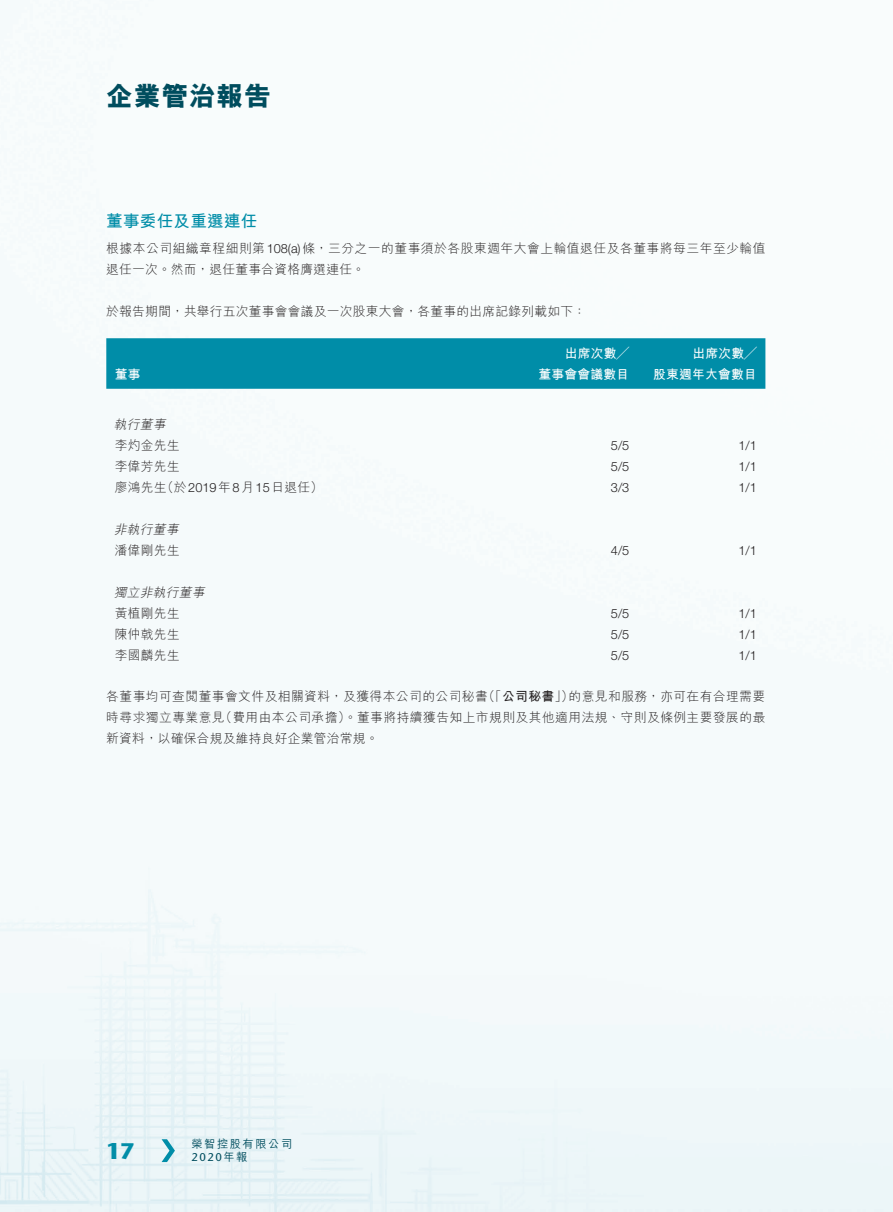
<style>
.page{position:relative;width:893px;height:1212px;background:#fff}
.page>*{position:absolute;margin:0;border:0;box-sizing:border-box;transform-origin:0 0}
.t1{font:800 27px "M Hei HK";letter-spacing:.02em;color:#004d5e}
.t2{font:700 22.5px "Stone Sans Std";color:#008da8}
._01_H1{font:700 16.5px "M Hei HK";letter-spacing:.02em;color:#008da8}
._00_txt{font:300 12.75px/21px "M Hei HK";letter-spacing:.035em;color:#231f20}
._50_Table_txt{font:300 12.75px "M Hei HK";letter-spacing:.02em;color:#231f20}
._50_Table_txt-2{font:300 12.75px "Helvetica Neue LT Std";color:#231f20}
._50_Table_txt-3{font:700 12.75px "M Hei HK";letter-spacing:.02em;color:#fff}
._50_Table_txt-4{font:italic 300 12.75px "M Hei HK";color:#231f20}
.t3{font:500 11.25px "M Hei HK";letter-spacing:.14em;color:#004d5e}
.t4{font:500 11.25px "Stone Sans Std";color:#004d5e}
.s1{font-family:"Helvetica Neue LT Std"}
.s2{font-weight:700}
.s3{font-family:"M Hei HK"}
</style>
<div class="page">
<img style="left:0;top:338px;width:893px;height:874px">
<svg style="left:162px;top:1139px;width:13px;height:23px"></svg>
<div style="left:106px;top:338px;width:659px;height:51px;background:#008da8"></div>
<h1 class="t1" style="left:106px;top:82px;width:166px">企業管治報告</h1>
<p class="_01_H1" style="left:106px;top:209px;width:153px">董事委任及重選連任</p>
<p class="_00_txt" style="left:106px;top:237px;width:661px">根據本公司組織章程細則第<span class="s1">108</span> 條<span class="s1">)a(</span> ，三分之一的董事須於各股東週年大會上輪值退任及各董事將每三年至少輪值退任一次。然而，退任董事合資格膺選連任。</p>
<p class="_00_txt" style="left:106px;top:300px;width:481px">於報告期間，共舉行五次董事會會議及一次股東大會，各董事的出席記錄列載如下：</p>
<p class="_50_Table_txt-3" style="left:115px;top:365px;width:27px">董事</p>
<p class="_50_Table_txt-3" style="left:565px;top:344px;width:66px">出席次數╱</p>
<p class="_50_Table_txt-3" style="left:539px;top:365px;width:92px">董事會會議數目</p>
<p class="_50_Table_txt-3" style="left:692px;top:344px;width:66px">出席次數╱</p>
<p class="_50_Table_txt-3" style="left:653px;top:365px;width:105px">股東週年大會數目</p>
<p class="_50_Table_txt-4" style="left:114px;top:418px;width:56px">執行董事</p>
<p class="_50_Table_txt" style="left:115px;top:439px;width:66px">李灼金先生</p>
<p class="_50_Table_txt-2" style="left:611px;top:438px;width:20px">5/5</p>
<p class="_50_Table_txt-2" style="left:738px;top:438px;width:20px">1/1</p>
<p class="_50_Table_txt" style="left:115px;top:460px;width:66px">李偉芳先生</p>
<p class="_50_Table_txt-2" style="left:611px;top:459px;width:20px">5/5</p>
<p class="_50_Table_txt-2" style="left:738px;top:459px;width:20px">1/1</p>
<p class="_50_Table_txt" style="left:161px;top:481px;width:163px">（於<span class="s1">2019</span>年<span class="s1">8</span>月<span class="s1">15</span>日退任(</p>
<p class="_50_Table_txt" style="left:115px;top:481px;width:53px">廖鴻先生</p>
<p class="_50_Table_txt-4" style="left:114px;top:523px;width:69px">非執行董事</p>
<p class="_50_Table_txt-2" style="left:611px;top:480px;width:20px">3/3</p>
<p class="_50_Table_txt-2" style="left:738px;top:480px;width:20px">1/1</p>
<p class="_50_Table_txt" style="left:115px;top:544px;width:66px">潘偉剛先生</p>
<p class="_50_Table_txt-4" style="left:114px;top:586px;width:95px">獨立非執行董事</p>
<p class="_50_Table_txt-2" style="left:611px;top:543px;width:20px">4/5</p>
<p class="_50_Table_txt-2" style="left:738px;top:543px;width:20px">1/1</p>
<p class="_50_Table_txt" style="left:115px;top:607px;width:66px">黃植剛先生</p>
<p class="_50_Table_txt-2" style="left:611px;top:606px;width:20px">5/5</p>
<p class="_50_Table_txt-2" style="left:738px;top:606px;width:20px">1/1</p>
<p class="_50_Table_txt" style="left:115px;top:628px;width:66px">陳仲戟先生</p>
<p class="_50_Table_txt-2" style="left:611px;top:627px;width:20px">5/5</p>
<p class="_50_Table_txt-2" style="left:738px;top:627px;width:20px">1/1</p>
<p class="_50_Table_txt" style="left:115px;top:649px;width:66px">李國麟先生</p>
<p class="_50_Table_txt-2" style="left:611px;top:648px;width:20px">5/5</p>
<p class="_50_Table_txt-2" style="left:738px;top:648px;width:20px">1/1</p>
<p class="_00_txt" style="left:483px;top:685px;width:93px">（「<span class="s2">公司秘書</span>」）</p>
<p class="_00_txt" style="left:219px;top:685px;width:548px;text-indent:-113px">各董事均可查閱董事會文件及相關資料，及獲得本公司的公司秘書<br>（費用由本公司承擔）。董事將持續獲告知上市規則及其他適用法規、守則及條例主要發展的最</p>
<p class="_00_txt" style="left:568px;top:685px;width:198px">的意見和服務，亦可在有合理需要</p>
<p class="_00_txt" style="left:106px;top:706px;width:274px">時尋求獨立專業意見<br>新資料，以確保合規及維持良好企業管治常規。</p>
<h2 class="t2" style="left:106px;top:1137px;width:29px">17</h2>
<p class="t3" style="left:191px;top:1135px;width:103px">榮智控股有限公司</p>
<p class="t4" style="left:191px;top:1150px;width:58px">2020<span class="s3">年報</span></p>
</div>
